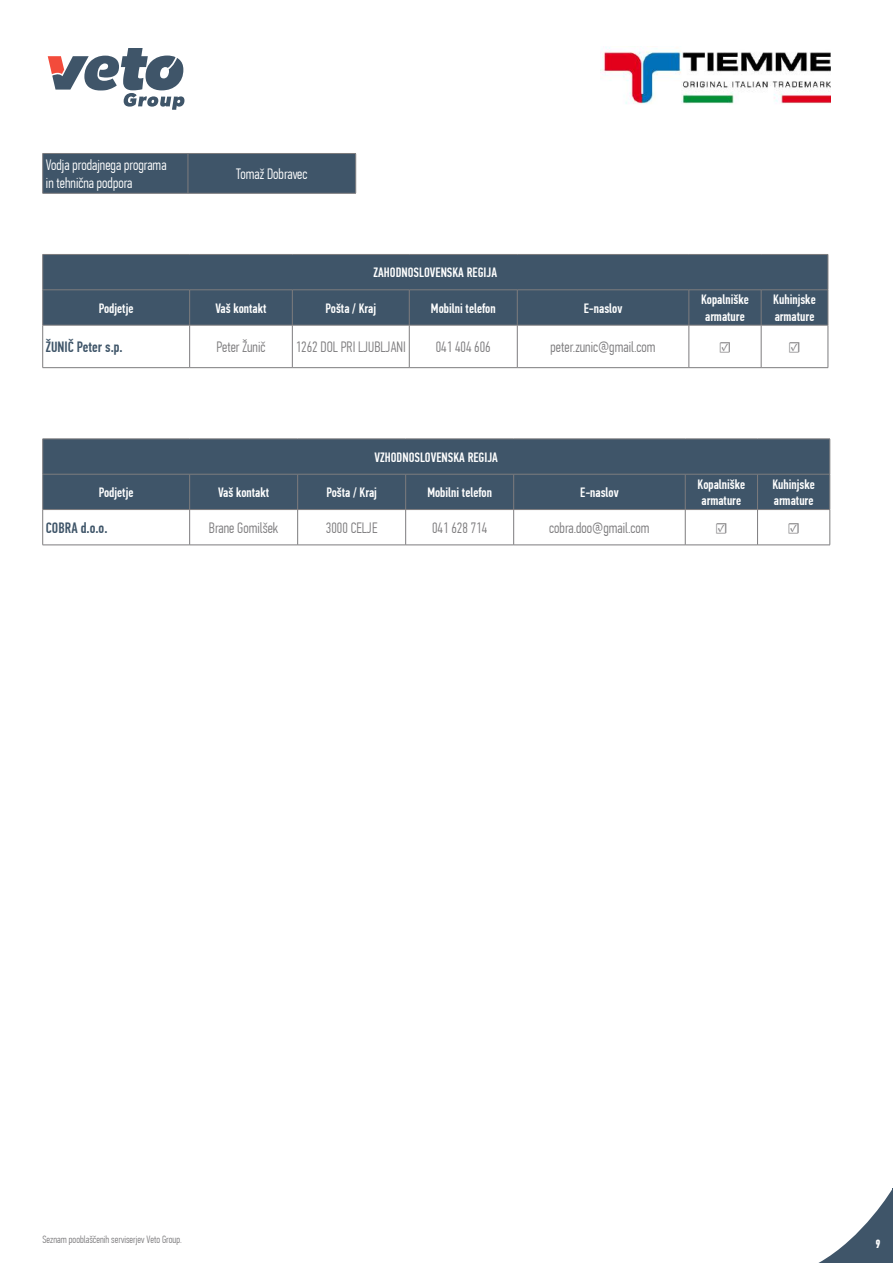
<style>
.page{position:relative;width:893px;height:1263px;background:#fff}
.page>*{position:absolute;margin:0;border:0;box-sizing:border-box;transform-origin:0 0}
.t1{font:300 15px "PF Din Text Comp Pro";color:#7d7c7e}
.t2{font:300 15px/18px "PF Din Text Comp Pro";color:#fff}
.t3{font:500 15px "PF Din Text Comp Pro";color:#3f5569}
.t4{font:15px "Minion Pro";color:#7d7c7e}
.t5{font:500 13.5px/16.2px "PF Din Text Comp Pro";color:#fff}
.t6{font:700 12px "PF Din Text Comp Pro";color:#fff}
.t7{font:300 10.5px "PF Din Text Comp Pro";color:#7d7c7e}
</style>
<div class="page">
<svg style="left:48px;top:48px;width:136px;height:62px"></svg>
<img style="left:601px;top:46px;width:229px;height:58px">
<div style="left:43px;top:255px;width:785px;height:70px;background:#3f5569"></div>
<hr style="left:43px;top:254px;width:147px;height:1px;background:#7d7c7e">
<hr style="left:42px;top:255px;width:1px;height:35px;background:#7d7c7e">
<hr style="left:190px;top:254px;width:102px;height:1px;background:#7d7c7e">
<hr style="left:292px;top:254px;width:117px;height:1px;background:#7d7c7e">
<hr style="left:409px;top:254px;width:108px;height:1px;background:#7d7c7e">
<hr style="left:517px;top:254px;width:172px;height:1px;background:#7d7c7e">
<hr style="left:689px;top:254px;width:72px;height:1px;background:#7d7c7e">
<hr style="left:761px;top:254px;width:67px;height:1px;background:#7d7c7e">
<hr style="left:828px;top:255px;width:1px;height:35px;background:#7d7c7e">
<hr style="left:43px;top:290px;width:147px;height:1px;background:#7d7c7e">
<hr style="left:42px;top:290px;width:1px;height:35px;background:#7d7c7e">
<hr style="left:190px;top:290px;width:102px;height:1px;background:#7d7c7e">
<hr style="left:189px;top:290px;width:1px;height:35px;background:#7d7c7e">
<hr style="left:292px;top:290px;width:117px;height:1px;background:#7d7c7e">
<hr style="left:292px;top:290px;width:1px;height:35px;background:#7d7c7e">
<hr style="left:409px;top:290px;width:108px;height:1px;background:#7d7c7e">
<hr style="left:409px;top:290px;width:1px;height:35px;background:#7d7c7e">
<hr style="left:517px;top:290px;width:172px;height:1px;background:#7d7c7e">
<hr style="left:517px;top:290px;width:1px;height:35px;background:#7d7c7e">
<hr style="left:689px;top:290px;width:72px;height:1px;background:#7d7c7e">
<hr style="left:689px;top:290px;width:1px;height:35px;background:#7d7c7e">
<hr style="left:761px;top:290px;width:67px;height:1px;background:#7d7c7e">
<hr style="left:761px;top:290px;width:1px;height:35px;background:#7d7c7e">
<hr style="left:828px;top:290px;width:1px;height:35px;background:#7d7c7e">
<hr style="left:43px;top:325px;width:147px;height:1px;background:#7d7c7e">
<hr style="left:42px;top:325px;width:1px;height:42px;background:#7d7c7e">
<hr style="left:190px;top:325px;width:102px;height:1px;background:#7d7c7e">
<hr style="left:189px;top:325px;width:1px;height:42px;background:#7d7c7e">
<hr style="left:292px;top:325px;width:117px;height:1px;background:#7d7c7e">
<hr style="left:292px;top:325px;width:1px;height:42px;background:#7d7c7e">
<hr style="left:409px;top:325px;width:108px;height:1px;background:#7d7c7e">
<hr style="left:409px;top:325px;width:1px;height:42px;background:#7d7c7e">
<hr style="left:517px;top:325px;width:172px;height:1px;background:#7d7c7e">
<hr style="left:517px;top:325px;width:1px;height:42px;background:#7d7c7e">
<hr style="left:689px;top:325px;width:72px;height:1px;background:#7d7c7e">
<hr style="left:689px;top:325px;width:1px;height:42px;background:#7d7c7e">
<hr style="left:761px;top:325px;width:67px;height:1px;background:#7d7c7e">
<hr style="left:761px;top:325px;width:1px;height:42px;background:#7d7c7e">
<hr style="left:828px;top:325px;width:1px;height:42px;background:#7d7c7e">
<hr style="left:43px;top:367px;width:147px;height:1px;background:#7d7c7e">
<hr style="left:190px;top:367px;width:102px;height:1px;background:#7d7c7e">
<hr style="left:292px;top:367px;width:117px;height:1px;background:#7d7c7e">
<hr style="left:409px;top:367px;width:108px;height:1px;background:#7d7c7e">
<hr style="left:517px;top:367px;width:172px;height:1px;background:#7d7c7e">
<hr style="left:689px;top:367px;width:72px;height:1px;background:#7d7c7e">
<hr style="left:761px;top:367px;width:67px;height:1px;background:#7d7c7e">
<div style="left:43px;top:154px;width:312px;height:39px;background:#3f5569"></div>
<hr style="left:43px;top:153px;width:145px;height:1px;background:#7d7c7e">
<hr style="left:42px;top:154px;width:1px;height:39px;background:#7d7c7e">
<hr style="left:188px;top:153px;width:168px;height:1px;background:#7d7c7e">
<hr style="left:188px;top:154px;width:1px;height:39px;background:#7d7c7e">
<hr style="left:355px;top:154px;width:1px;height:39px;background:#7d7c7e">
<hr style="left:43px;top:193px;width:145px;height:1px;background:#7d7c7e">
<hr style="left:188px;top:193px;width:168px;height:1px;background:#7d7c7e">
<div style="left:43px;top:440px;width:787px;height:69px;background:#3f5569"></div>
<hr style="left:43px;top:439px;width:147px;height:1px;background:#7d7c7e">
<hr style="left:42px;top:439px;width:1px;height:35px;background:#7d7c7e">
<hr style="left:190px;top:439px;width:108px;height:1px;background:#7d7c7e">
<hr style="left:298px;top:439px;width:108px;height:1px;background:#7d7c7e">
<hr style="left:406px;top:439px;width:108px;height:1px;background:#7d7c7e">
<hr style="left:514px;top:439px;width:171px;height:1px;background:#7d7c7e">
<hr style="left:685px;top:439px;width:72px;height:1px;background:#7d7c7e">
<hr style="left:757px;top:439px;width:73px;height:1px;background:#7d7c7e">
<hr style="left:830px;top:439px;width:1px;height:35px;background:#7d7c7e">
<hr style="left:43px;top:474px;width:147px;height:1px;background:#7d7c7e">
<hr style="left:42px;top:474px;width:1px;height:35px;background:#7d7c7e">
<hr style="left:190px;top:474px;width:108px;height:1px;background:#7d7c7e">
<hr style="left:189px;top:474px;width:1px;height:35px;background:#7d7c7e">
<hr style="left:298px;top:474px;width:108px;height:1px;background:#7d7c7e">
<hr style="left:297px;top:474px;width:1px;height:35px;background:#7d7c7e">
<hr style="left:406px;top:474px;width:108px;height:1px;background:#7d7c7e">
<hr style="left:405px;top:474px;width:1px;height:35px;background:#7d7c7e">
<hr style="left:514px;top:474px;width:171px;height:1px;background:#7d7c7e">
<hr style="left:513px;top:474px;width:1px;height:35px;background:#7d7c7e">
<hr style="left:685px;top:474px;width:72px;height:1px;background:#7d7c7e">
<hr style="left:685px;top:474px;width:1px;height:35px;background:#7d7c7e">
<hr style="left:757px;top:474px;width:73px;height:1px;background:#7d7c7e">
<hr style="left:757px;top:474px;width:1px;height:35px;background:#7d7c7e">
<hr style="left:830px;top:474px;width:1px;height:35px;background:#7d7c7e">
<hr style="left:43px;top:509px;width:147px;height:1px;background:#7d7c7e">
<hr style="left:42px;top:510px;width:1px;height:35px;background:#7d7c7e">
<hr style="left:190px;top:509px;width:108px;height:1px;background:#7d7c7e">
<hr style="left:189px;top:510px;width:1px;height:35px;background:#7d7c7e">
<hr style="left:298px;top:509px;width:108px;height:1px;background:#7d7c7e">
<hr style="left:297px;top:510px;width:1px;height:35px;background:#7d7c7e">
<hr style="left:406px;top:509px;width:108px;height:1px;background:#7d7c7e">
<hr style="left:405px;top:510px;width:1px;height:35px;background:#7d7c7e">
<hr style="left:514px;top:509px;width:171px;height:1px;background:#7d7c7e">
<hr style="left:513px;top:510px;width:1px;height:35px;background:#7d7c7e">
<hr style="left:685px;top:509px;width:72px;height:1px;background:#7d7c7e">
<hr style="left:685px;top:510px;width:1px;height:35px;background:#7d7c7e">
<hr style="left:757px;top:509px;width:73px;height:1px;background:#7d7c7e">
<hr style="left:757px;top:510px;width:1px;height:35px;background:#7d7c7e">
<hr style="left:830px;top:510px;width:1px;height:35px;background:#7d7c7e">
<hr style="left:43px;top:545px;width:147px;height:1px;background:#7d7c7e">
<hr style="left:190px;top:545px;width:108px;height:1px;background:#7d7c7e">
<hr style="left:298px;top:545px;width:108px;height:1px;background:#7d7c7e">
<hr style="left:406px;top:545px;width:108px;height:1px;background:#7d7c7e">
<hr style="left:514px;top:545px;width:171px;height:1px;background:#7d7c7e">
<hr style="left:685px;top:545px;width:72px;height:1px;background:#7d7c7e">
<hr style="left:757px;top:545px;width:73px;height:1px;background:#7d7c7e">
<svg style="left:818px;top:1190px;width:74px;height:73px"></svg>
<hr style="left:892px;top:1188px;width:1px;height:75px;background:#3f5569">
<p class="t2" style="left:46px;top:156px;width:122px">Vodja prodajnega programa in tehnična podpora</p>
<p class="t2" style="left:236px;top:165px;width:73px">Tomaž Dobravec</p>
<p class="t5" style="left:374px;top:265px;width:125px">ZAHODNOSLOVENSKA REGIJA</p>
<p class="t5" style="left:99px;top:300px;width:36px">Podjetje</p>
<p class="t5" style="left:215px;top:300px;width:53px">Vaš kontakt</p>
<p class="t5" style="left:326px;top:300px;width:52px">Pošta / Kraj</p>
<p class="t5" style="left:431px;top:300px;width:66px">Mobilni telefon</p>
<p class="t5" style="left:584px;top:300px;width:40px">E-naslov</p>
<p class="t5" style="left:701px;top:292px;width:49px">Kopalniške armature</p>
<p class="t5" style="left:773px;top:292px;width:44px">Kuhinjske armature</p>
<p class="t3" style="left:46px;top:338px;width:78px">ŽUNIČ Peter s.p.</p>
<p class="t1" style="left:217px;top:338px;width:50px">Peter Žunič</p>
<p class="t1" style="left:296px;top:338px;width:112px">1262 DOL PRI LJUBLJANI</p>
<p class="t1" style="left:436px;top:338px;width:57px">041 404 606</p>
<p class="t1" style="left:551px;top:338px;width:106px">peter.zunic@gmail.com</p>
<p class="t4" style="left:719px;top:337px;width:14px">☑</p>
<p class="t4" style="left:788px;top:337px;width:14px">☑</p>
<p class="t5" style="left:375px;top:449px;width:125px">VZHODNOSLOVENSKA REGIJA</p>
<p class="t5" style="left:99px;top:484px;width:36px">Podjetje</p>
<p class="t5" style="left:218px;top:484px;width:53px">Vaš kontakt</p>
<p class="t5" style="left:326px;top:484px;width:52px">Pošta / Kraj</p>
<p class="t5" style="left:427px;top:484px;width:66px">Mobilni telefon</p>
<p class="t5" style="left:580px;top:484px;width:40px">E-naslov</p>
<p class="t5" style="left:697px;top:476px;width:49px">Kopalniške armature</p>
<p class="t5" style="left:772px;top:476px;width:44px">Kuhinjske armature</p>
<p class="t3" style="left:46px;top:519px;width:63px">COBRA d.o.o.</p>
<p class="t1" style="left:209px;top:519px;width:71px">Brane Gomilšek</p>
<p class="t1" style="left:326px;top:519px;width:53px">3000 CELJE</p>
<p class="t1" style="left:432px;top:519px;width:57px">041 628 714</p>
<p class="t1" style="left:549px;top:519px;width:102px">cobra.doo@gmail.com</p>
<p class="t4" style="left:715px;top:518px;width:14px">☑</p>
<p class="t4" style="left:787px;top:518px;width:14px">☑</p>
<p class="t7" style="left:43px;top:1233px;width:141px">Seznam pooblaščenih serviserjev Veto Group.</p>
<p class="t6" style="left:875px;top:1236px;width:7px">9</p>
</div>
